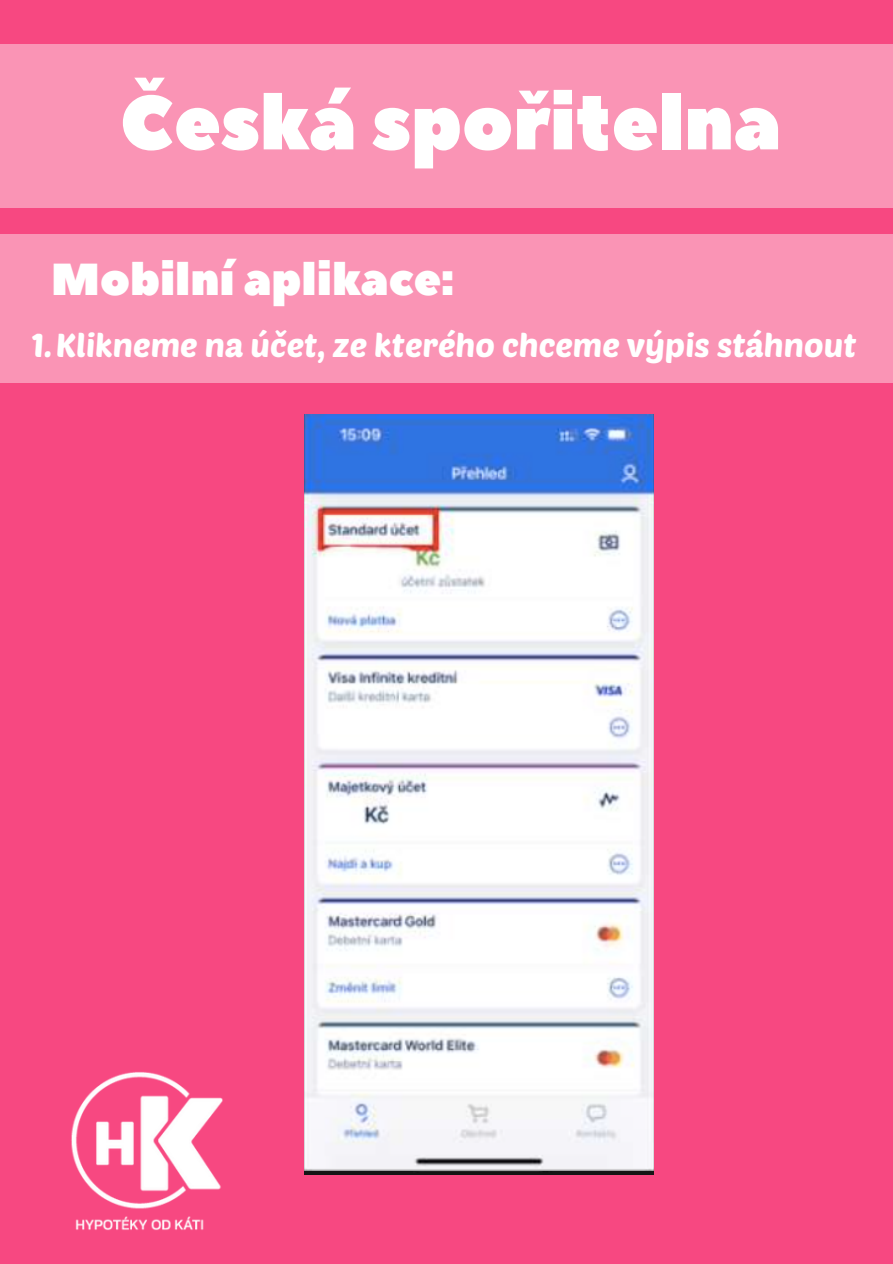
<style>
.page{position:relative;width:893px;height:1264px;background:#fff}
.page>*{position:absolute;margin:0;border:0;box-sizing:border-box;transform-origin:0 0}
.t1{font:76.35px "Peace Sans";color:#fff}
.t2{font:44.7px "Peace Sans";color:#fff}
.t3{font:32.7px "Poetsen One";color:#fff}
</style>
<div class="page">
<div style="left:0;top:0;width:892px;height:1263px;background:#f74881"></div>
<div style="left:0;top:44px;width:892px;height:163px;background:#fa94b5"></div>
<img style="left:71px;top:1072px;width:152px;height:158px">
<div style="left:0;top:234px;width:892px;height:149px;background:#fa94b5"></div>
<img style="left:304px;top:414px;width:349px;height:760px">
<p class="t1" style="left:120px;top:72px;width:662px">Česká spořitelna</p>
<p class="t2" style="left:51px;top:250px;width:404px">Mobilní aplikace:</p>
<p class="t3" style="left:32px;top:324px;width:826px">1.Klikneme na účet, ze kterého chceme výpis stáhnout</p>
</div>
